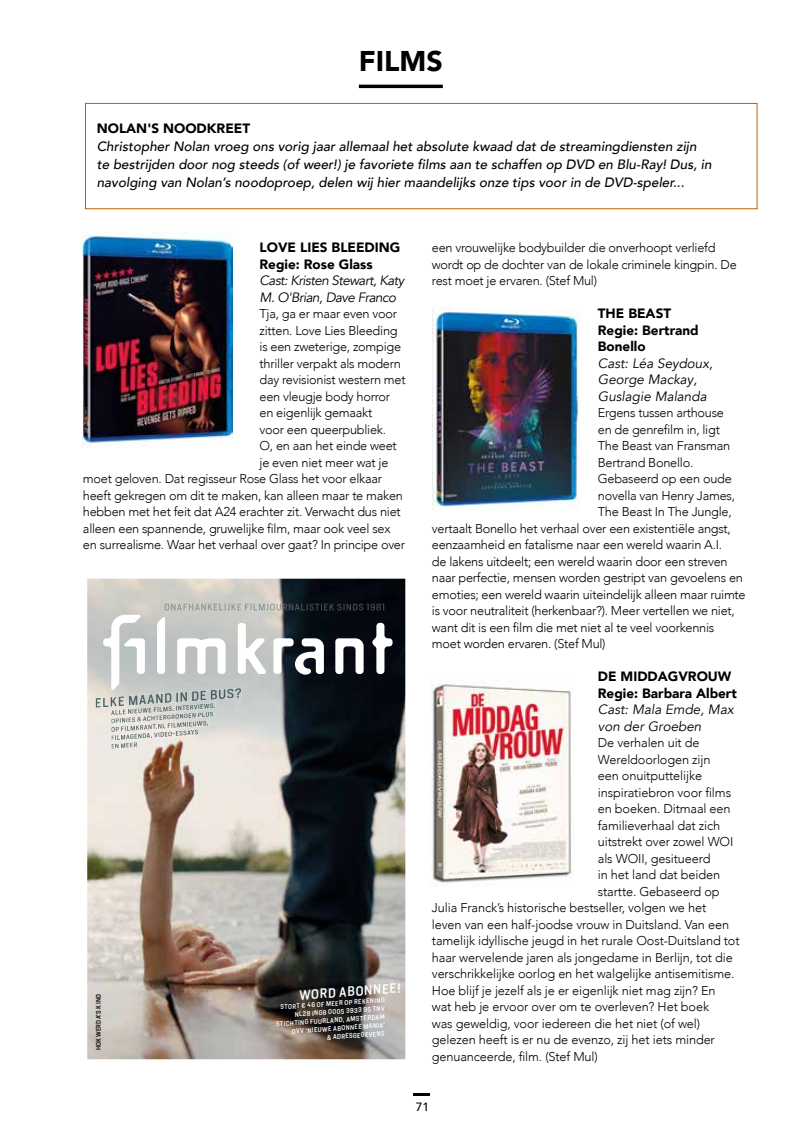
<style>
.page{position:relative;width:800px;height:1127px;background:#fff}
.page>*{position:absolute;margin:0;border:0;box-sizing:border-box;transform-origin:0 0}
.t1{font:900 28.5px "Avenir";color:#000}
.t2{font:italic 500 13.5px/18px "Avenir";color:#000}
.t3{font:900 13.5px/16.5px "Avenir";color:#000}
.t4{font:italic 13.5px/16.5px "Avenir";color:#000}
.t5{font:italic 13.5px/16.5px "Avenir";letter-spacing:-.04em;color:#000}
.t6{font:300 12.75px/16.5px "Avenir";letter-spacing:-.02em;color:#000}
.t7{font:500 12.6px "Heron Sans";color:#fff}
.t8{font:500 12px "Avenir";color:#000}
.t9{font:500 6.3px "Heron Sans";color:#fff}
.t10{font:500 6.3px "Heron Sans";letter-spacing:.06em;color:#000}
</style>
<div class="page">
<div style="left:85px;top:103px;width:672px;height:106px;border:1px solid #c15d00"></div>
<img style="left:87px;top:579px;width:318px;height:480px">
<img style="left:165px;top:604px;width:219px;height:6px">
<svg style="left:372px;top:623px;width:20px;height:51px"></svg>
<svg style="left:335px;top:638px;width:28px;height:36px"></svg>
<svg style="left:177px;top:638px;width:48px;height:36px"></svg>
<svg style="left:273px;top:638px;width:51px;height:37px"></svg>
<svg style="left:103px;top:615px;width:42px;height:73px"></svg>
<svg style="left:157px;top:616px;width:8px;height:58px"></svg>
<svg style="left:238px;top:623px;width:28px;height:51px"></svg>
<img style="left:96px;top:688px;width:145px;height:20px">
<img style="left:111px;top:703px;width:104px;height:13px">
<img style="left:111px;top:711px;width:102px;height:12px">
<img style="left:111px;top:720px;width:97px;height:12px">
<img style="left:111px;top:729px;width:87px;height:12px">
<img style="left:111px;top:742px;width:26px;height:7px">
<hr style="left:359px;top:85px;width:83px;height:3px;background:#000">
<img style="left:83px;top:232px;width:149px;height:216px">
<img style="left:433px;top:308px;width:147px;height:202px">
<img style="left:430px;top:680px;width:142px;height:206px">
<svg style="left:413px;top:1093px;width:17px;height:2px"></svg>
<h1 class="t1" style="left:359px;top:37px;width:85px">FILMS</h1>
<p class="t3" style="left:97px;top:120px;width:155px">NOLAN'S NOODKREET</p>
<p class="t2" style="left:97px;top:138px;width:616px">Christopher Nolan vroeg ons vorig jaar allemaal het absolute kwaad dat de streamingdiensten zijn te bestrijden door nog steeds (of weer!) je favoriete films aan te schaffen op DVD en Blu-Ray! Dus, in navolging van Nolan’s noodoproep, delen wij hier maandelijks onze tips voor in de DVD-speler...</p>
<p class="t3" style="left:259px;top:239px;width:142px">LOVE LIES BLEEDING<br>Regie: Rose Glass</p>
<p class="t5" style="left:259px;top:273px;width:146px">Cast: Kristen Stewart, Katy<br>M. O'Brian, Dave Franco</p>
<p class="t6" style="left:259px;top:306px;width:139px">Tja, ga er maar even voor</p>
<p class="t6" style="left:259px;top:322px;width:139px">zitten. Love Lies Bleeding</p>
<p class="t6" style="left:259px;top:339px;width:143px">is een zweterige, zompige</p>
<p class="t6" style="left:259px;top:355px;width:143px">thriller verpakt als modern</p>
<p class="t6" style="left:259px;top:372px;width:147px">day revisionist western met</p>
<p class="t6" style="left:259px;top:388px;width:132px">een vleugje body horror</p>
<p class="t6" style="left:259px;top:405px;width:114px">en eigenlijk gemaakt</p>
<p class="t6" style="left:259px;top:421px;width:128px">voor een queerpubliek.</p>
<p class="t6" style="left:259px;top:438px;width:139px">O, en aan het einde weet</p>
<p class="t6" style="left:259px;top:454px;width:130px">je even niet meer wat je</p>
<p class="t6" style="left:83px;top:471px;width:300px">moet geloven. Dat regisseur Rose Glass het voor elkaar</p>
<p class="t6" style="left:83px;top:487px;width:321px">heeft gekregen om dit te maken, kan alleen maar te maken</p>
<p class="t6" style="left:83px;top:504px;width:319px">hebben met het feit dat A24 erachter zit. Verwacht dus niet</p>
<p class="t6" style="left:83px;top:520px;width:309px">alleen een spannende, gruwelijke film, maar ook veel sex</p>
<p class="t6" style="left:83px;top:537px;width:323px">en surrealisme. Waar het verhaal over gaat? In principe over</p>
<p class="t10" style="left:94px;top:1050px;width:58px;rotate:-90deg">HOKWERDA’S KIND</p>
<p class="t7" style="left:298px;top:987px;width:106px;rotate:-4deg">WORD ABONNEE!</p>
<p class="t9" style="left:280px;top:1003px;width:106px;rotate:-4deg">STORT € 46 OF MEER OP REKENING</p>
<p class="t9" style="left:294px;top:1010px;width:92px;rotate:-4deg">NL28 INGB 0005 3933 95 TNV</p>
<p class="t9" style="left:275px;top:1020px;width:110px;rotate:-4deg">STICHTING FUURLAND, AMSTERDAM</p>
<p class="t9" style="left:291px;top:1027px;width:94px;rotate:-4deg">OVV ‘NIEUWE ABONNEE MANIA’</p>
<p class="t9" style="left:327px;top:1033px;width:59px;rotate:-4deg">&amp; ADRESGEGEVENS</p>
<p class="t6" style="left:432px;top:240px;width:306px">een vrouwelijke bodybuilder die onverhoopt verliefd wordt op de dochter van de lokale criminele kingpin. De rest moet je ervaren. (Stef Mul)</p>
<p class="t3" style="left:597px;top:305px;width:102px">THE BEAST<br>Regie: Bertrand<br>Bonello</p>
<p class="t4" style="left:597px;top:355px;width:116px">Cast: Léa Seydoux,<br>George Mackay,<br>Guslagie Malanda</p>
<p class="t6" style="left:597px;top:405px;width:128px">Ergens tussen arthouse</p>
<p class="t6" style="left:597px;top:421px;width:123px">en de genrefilm in, ligt</p>
<p class="t6" style="left:597px;top:438px;width:134px">The Beast van Fransman</p>
<p class="t6" style="left:597px;top:454px;width:97px">Bertrand Bonello.</p>
<p class="t6" style="left:597px;top:471px;width:135px">Gebaseerd op een oude</p>
<p class="t6" style="left:597px;top:487px;width:139px">novella van Henry James,</p>
<p class="t6" style="left:597px;top:504px;width:135px">The Beast In The Jungle,</p>
<p class="t6" style="left:432px;top:520px;width:300px">vertaalt Bonello het verhaal over een existentiële angst,</p>
<p class="t6" style="left:432px;top:537px;width:292px">eenzaamheid en fatalisme naar een wereld waarin A.I.</p>
<p class="t6" style="left:432px;top:553px;width:297px">de lakens uitdeelt; een wereld waarin door een streven</p>
<p class="t6" style="left:432px;top:570px;width:312px">naar perfectie, mensen worden gestript van gevoelens en</p>
<p class="t6" style="left:432px;top:586px;width:315px">emoties; een wereld waarin uiteindelijk alleen maar ruimte</p>
<p class="t6" style="left:432px;top:603px;width:304px">is voor neutraliteit (herkenbaar?). Meer vertellen we niet,</p>
<p class="t6" style="left:432px;top:619px;width:284px">want dit is een film die met niet al te veel voorkennis</p>
<p class="t6" style="left:432px;top:636px;width:175px">moet worden ervaren. (Stef Mul)</p>
<p class="t3" style="left:597px;top:668px;width:140px">DE MIDDAGVROUW<br>Regie: Barbara Albert</p>
<p class="t4" style="left:597px;top:702px;width:137px">Cast: Mala Emde, Max von der Groeben</p>
<p class="t6" style="left:597px;top:735px;width:103px">De verhalen uit de</p>
<p class="t6" style="left:597px;top:751px;width:114px">Wereldoorlogen zijn</p>
<p class="t6" style="left:597px;top:768px;width:106px">een onuitputtelijke</p>
<p class="t6" style="left:597px;top:784px;width:135px">inspiratiebron voor films</p>
<p class="t6" style="left:597px;top:801px;width:134px">en boeken. Ditmaal een</p>
<p class="t6" style="left:597px;top:817px;width:124px">familieverhaal dat zich</p>
<p class="t6" style="left:597px;top:834px;width:137px">uitstrekt over zowel WOI</p>
<p class="t6" style="left:597px;top:850px;width:114px">als WOII, gesitueerd</p>
<p class="t6" style="left:597px;top:867px;width:124px">in het land dat beiden</p>
<p class="t6" style="left:597px;top:883px;width:123px">startte. Gebaseerd op</p>
<p class="t6" style="left:432px;top:900px;width:276px">Julia Franck’s historische bestseller, volgen we het</p>
<p class="t6" style="left:432px;top:916px;width:298px">leven van een half-joodse vrouw in Duitsland. Van een</p>
<p class="t6" style="left:432px;top:933px;width:309px">tamelijk idyllische jeugd in het rurale Oost-Duitsland tot</p>
<p class="t6" style="left:432px;top:949px;width:302px">haar wervelende jaren als jongedame in Berlijn, tot die</p>
<p class="t6" style="left:432px;top:966px;width:304px">verschrikkelijke oorlog en het walgelijke antisemitisme.</p>
<p class="t6" style="left:432px;top:982px;width:285px">Hoe blijf je jezelf als je er eigenlijk niet mag zijn? En</p>
<p class="t6" style="left:432px;top:999px;width:279px">wat heb je ervoor over om te overleven? Het boek</p>
<p class="t6" style="left:432px;top:1015px;width:269px">was geweldig, voor iedereen die het niet (of wel)</p>
<p class="t6" style="left:432px;top:1032px;width:284px">gelezen heeft is er nu de evenzo, zij het iets minder</p>
<p class="t6" style="left:432px;top:1048px;width:167px">genuanceerde, film. (Stef Mul)</p>
<p class="t8" style="left:416px;top:1096px;width:15px">71</p>
</div>
